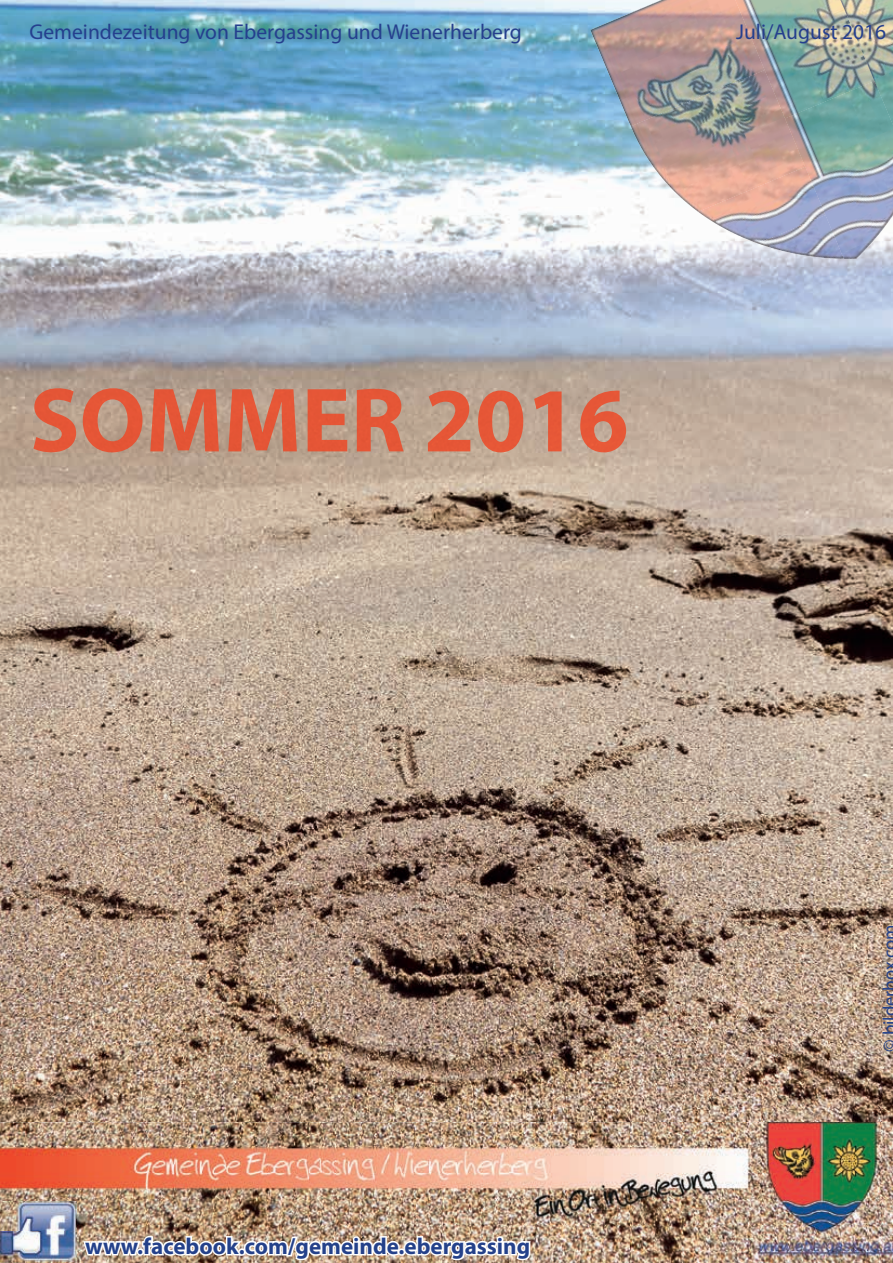
<style>
.page{position:relative;width:893px;height:1263px;background:#fff}
.page>*{position:absolute;margin:0;border:0;box-sizing:border-box;transform-origin:0 0}
.t1{font:700 23.1px "Myriad Pro";color:#24418a}
.t2{font:21.45px "Myriad Pro";color:#253f8e}
.t3{font:18.45px "Myriad Pro";color:#24418a}
</style>
<div class="page">
<img style="left:0;top:0;width:893px;height:1263px">
<img style="left:0;top:1202px;width:77px;height:59px">
<img style="left:82px;top:1182px;width:451px;height:81px">
<img style="left:590px;top:0;width:145px;height:126px">
<img style="left:735px;top:0;width:105px;height:118px">
<img style="left:840px;top:0;width:53px;height:125px">
<img style="left:631px;top:70px;width:174px;height:142px">
<img style="left:785px;top:118px;width:106px;height:141px">
<img style="left:698px;top:167px;width:128px;height:77px">
<img style="left:758px;top:243px;width:69px;height:15px">
<svg style="left:0;top:418px;width:25px;height:1px"></svg>
<img style="left:33px;top:388px;width:593px;height:64px">
<img style="left:629px;top:418px;width:37px;height:1px">
<p class="t2" style="left:30px;top:19px;width:494px">Gemeindezeitung von Ebergassing und Wienerherberg</p>
<p class="t2" style="left:736px;top:19px;width:152px">Juli/August 2016</p>
<p class="t1" style="left:85px;top:1231px;width:447px">www.facebook.com/gemeinde.ebergassing</p>
<p class="t3" style="left:878px;top:1052px;width:129px;rotate:-90deg">© bilderbox com</p>
</div>
